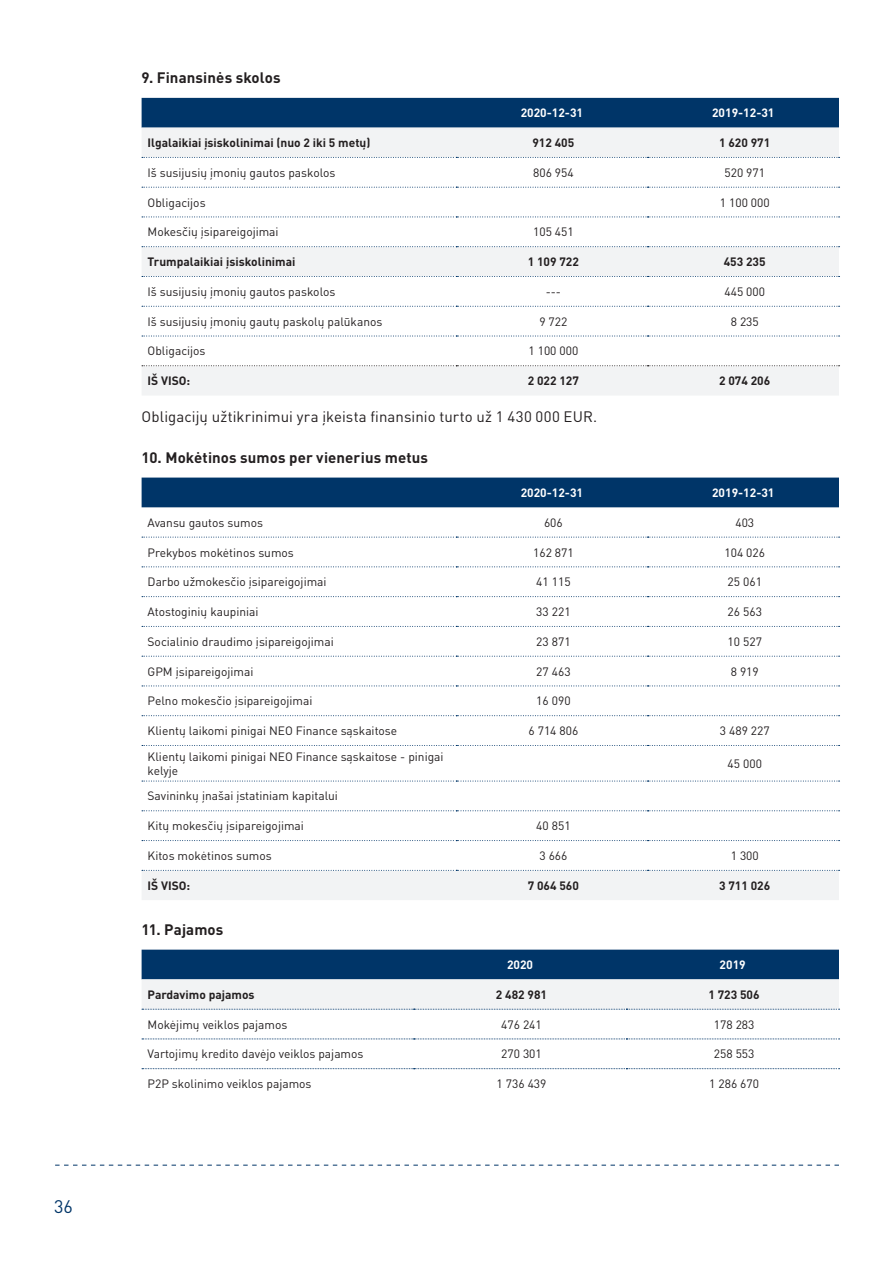
<style>
.page{position:relative;width:893px;height:1263px;background:#fff}
.page>*{position:absolute;margin:0;border:0;box-sizing:border-box;transform-origin:0 0}
.t1{font:18px "DIN Pro";color:#003568}
.t2{font:700 15px "DIN Pro";letter-spacing:.01em;color:#231f20}
.t3{font:15px "DIN Pro";letter-spacing:.005em;color:#231f20}
.t4{font:12px/14.4px "DIN Pro";color:#231f20}
.t5{font:700 12px "DIN Pro";color:#231f20}
.t6{font:700 12px "DIN Pro";color:#fff}
</style>
<div class="page">
<svg style="left:55px;top:1165px;width:784px;height:1px"></svg>
<div style="left:142px;top:98px;width:697px;height:30px;background:#003568"></div>
<svg style="left:142px;top:128px;width:697px;height:267px"></svg>
<svg style="left:142px;top:157px;width:698px;height:1px"></svg>
<svg style="left:142px;top:187px;width:698px;height:1px"></svg>
<svg style="left:142px;top:217px;width:698px;height:1px"></svg>
<svg style="left:142px;top:246px;width:698px;height:1px"></svg>
<svg style="left:142px;top:276px;width:698px;height:1px"></svg>
<svg style="left:142px;top:306px;width:698px;height:1px"></svg>
<svg style="left:142px;top:336px;width:698px;height:1px"></svg>
<svg style="left:142px;top:365px;width:698px;height:1px"></svg>
<div style="left:142px;top:478px;width:697px;height:29px;background:#003568"></div>
<svg style="left:142px;top:537px;width:698px;height:1px"></svg>
<svg style="left:142px;top:566px;width:698px;height:1px"></svg>
<svg style="left:142px;top:596px;width:698px;height:1px"></svg>
<svg style="left:142px;top:626px;width:698px;height:1px"></svg>
<svg style="left:142px;top:656px;width:698px;height:1px"></svg>
<svg style="left:142px;top:685px;width:698px;height:1px"></svg>
<svg style="left:142px;top:715px;width:698px;height:1px"></svg>
<svg style="left:142px;top:745px;width:698px;height:1px"></svg>
<svg style="left:142px;top:781px;width:698px;height:1px"></svg>
<svg style="left:142px;top:810px;width:698px;height:1px"></svg>
<svg style="left:142px;top:840px;width:698px;height:1px"></svg>
<div style="left:142px;top:870px;width:698px;height:30px;background:#f2f3f4"></div>
<svg style="left:142px;top:950px;width:698px;height:60px"></svg>
<svg style="left:142px;top:1038px;width:698px;height:1px"></svg>
<svg style="left:142px;top:1068px;width:698px;height:1px"></svg>
<h1 class="t1" style="left:54px;top:1194px;width:21px">36</h1>
<p class="t2" style="left:142px;top:68px;width:141px">9. Finansinės skolos</p>
<p class="t6" style="left:521px;top:105px;width:64px">2020-12-31</p>
<p class="t6" style="left:712px;top:105px;width:64px">2019-12-31</p>
<p class="t5" style="left:148px;top:135px;width:224px">Ilgalaikiai įsiskolinimai (nuo 2 iki 5 metų)</p>
<p class="t5" style="left:532px;top:135px;width:43px">912 405</p>
<p class="t5" style="left:719px;top:135px;width:53px">1 620 971</p>
<p class="t4" style="left:148px;top:165px;width:189px">Iš susijusių įmonių gautos paskolos</p>
<p class="t4" style="left:533px;top:165px;width:42px">806 954</p>
<p class="t4" style="left:724px;top:165px;width:42px">520 971</p>
<p class="t4" style="left:148px;top:195px;width:60px">Obligacijos</p>
<p class="t4" style="left:720px;top:195px;width:51px">1 100 000</p>
<p class="t4" style="left:148px;top:224px;width:133px">Mokesčių įsipareigojimai</p>
<p class="t4" style="left:533px;top:224px;width:42px">105 451</p>
<p class="t5" style="left:148px;top:254px;width:149px">Trumpalaikiai įsiskolinimai</p>
<p class="t5" style="left:528px;top:254px;width:53px">1 109 722</p>
<p class="t5" style="left:724px;top:254px;width:43px">453 235</p>
<p class="t4" style="left:148px;top:284px;width:189px">Iš susijusių įmonių gautos paskolos</p>
<p class="t4" style="left:546px;top:284px;width:17px">---</p>
<p class="t4" style="left:724px;top:284px;width:42px">445 000</p>
<p class="t4" style="left:148px;top:314px;width:236px">Iš susijusių įmonių gautų paskolų palūkanos</p>
<p class="t4" style="left:539px;top:314px;width:30px">9 722</p>
<p class="t4" style="left:731px;top:314px;width:30px">8 235</p>
<p class="t4" style="left:148px;top:343px;width:60px">Obligacijos</p>
<p class="t4" style="left:528px;top:343px;width:51px">1 100 000</p>
<p class="t5" style="left:148px;top:373px;width:44px">IŠ VISO:</p>
<p class="t5" style="left:528px;top:373px;width:53px">2 022 127</p>
<p class="t5" style="left:719px;top:373px;width:53px">2 074 206</p>
<p class="t3" style="left:142px;top:406px;width:457px">Obligacijų užtikrinimui yra įkeista finansinio turto už 1 430 000 EUR.</p>
<p class="t2" style="left:142px;top:447px;width:288px">10. Mokėtinos sumos per vienerius metus</p>
<p class="t6" style="left:521px;top:484px;width:64px">2020-12-31</p>
<p class="t6" style="left:712px;top:484px;width:64px">2019-12-31</p>
<p class="t4" style="left:148px;top:515px;width:117px">Avansu gautos sumos</p>
<p class="t4" style="left:544px;top:515px;width:20px">606</p>
<p class="t4" style="left:735px;top:515px;width:20px">403</p>
<p class="t4" style="left:148px;top:544px;width:148px">Prekybos mokėtinos sumos</p>
<p class="t4" style="left:533px;top:544px;width:42px">162 871</p>
<p class="t4" style="left:724px;top:544px;width:42px">104 026</p>
<p class="t4" style="left:148px;top:574px;width:181px">Darbo užmokesčio įsipareigojimai</p>
<p class="t4" style="left:536px;top:574px;width:36px">41 115</p>
<p class="t4" style="left:728px;top:574px;width:36px">25 061</p>
<p class="t4" style="left:148px;top:604px;width:112px">Atostoginių kaupiniai</p>
<p class="t4" style="left:536px;top:604px;width:36px">33 221</p>
<p class="t4" style="left:728px;top:604px;width:36px">26 563</p>
<p class="t4" style="left:148px;top:634px;width:188px">Socialinio draudimo įsipareigojimai</p>
<p class="t4" style="left:536px;top:634px;width:36px">23 871</p>
<p class="t4" style="left:728px;top:634px;width:36px">10 527</p>
<p class="t4" style="left:148px;top:664px;width:107px">GPM įsipareigojimai</p>
<p class="t4" style="left:536px;top:664px;width:36px">27 463</p>
<p class="t4" style="left:731px;top:664px;width:30px">8 919</p>
<p class="t4" style="left:148px;top:693px;width:166px">Pelno mokesčio įsipareigojimai</p>
<p class="t4" style="left:536px;top:693px;width:36px">16 090</p>
<p class="t4" style="left:148px;top:723px;width:251px">Klientų laikomi pinigai NEO Finance sąskaitose</p>
<p class="t4" style="left:528px;top:723px;width:51px">6 714 806</p>
<p class="t4" style="left:720px;top:723px;width:51px">3 489 227</p>
<p class="t4" style="left:148px;top:749px;width:297px">Klientų laikomi pinigai NEO Finance sąskaitose - pinigai kelyje</p>
<p class="t4" style="left:728px;top:756px;width:36px">45 000</p>
<p class="t4" style="left:148px;top:788px;width:192px">Savininkų įnašai įstatiniam kapitalui</p>
<p class="t4" style="left:148px;top:818px;width:158px">Kitų mokesčių įsipareigojimai</p>
<p class="t4" style="left:536px;top:818px;width:36px">40 851</p>
<p class="t4" style="left:148px;top:848px;width:126px">Kitos mokėtinos sumos</p>
<p class="t4" style="left:539px;top:848px;width:30px">3 666</p>
<p class="t4" style="left:731px;top:848px;width:30px">1 300</p>
<p class="t5" style="left:148px;top:877px;width:44px">IŠ VISO:</p>
<p class="t5" style="left:528px;top:877px;width:53px">7 064 560</p>
<p class="t5" style="left:719px;top:877px;width:53px">3 711 026</p>
<p class="t2" style="left:142px;top:919px;width:83px">11. Pajamos</p>
<p class="t6" style="left:507px;top:956px;width:28px">2020</p>
<p class="t6" style="left:720px;top:956px;width:28px">2019</p>
<p class="t5" style="left:148px;top:986px;width:108px">Pardavimo pajamos</p>
<p class="t5" style="left:496px;top:986px;width:53px">2 482 981</p>
<p class="t5" style="left:708px;top:986px;width:53px">1 723 506</p>
<p class="t4" style="left:148px;top:1016px;width:141px">Mokėjimų veiklos pajamos</p>
<p class="t4" style="left:501px;top:1016px;width:42px">476 241</p>
<p class="t4" style="left:714px;top:1016px;width:42px">178 283</p>
<p class="t4" style="left:148px;top:1046px;width:217px">Vartojimų kredito davėjo veiklos pajamos</p>
<p class="t4" style="left:501px;top:1046px;width:42px">270 301</p>
<p class="t4" style="left:714px;top:1046px;width:42px">258 553</p>
<p class="t4" style="left:148px;top:1076px;width:165px">P2P skolinimo veiklos pajamos</p>
<p class="t4" style="left:497px;top:1076px;width:51px">1 736 439</p>
<p class="t4" style="left:709px;top:1076px;width:51px">1 286 670</p>
</div>
